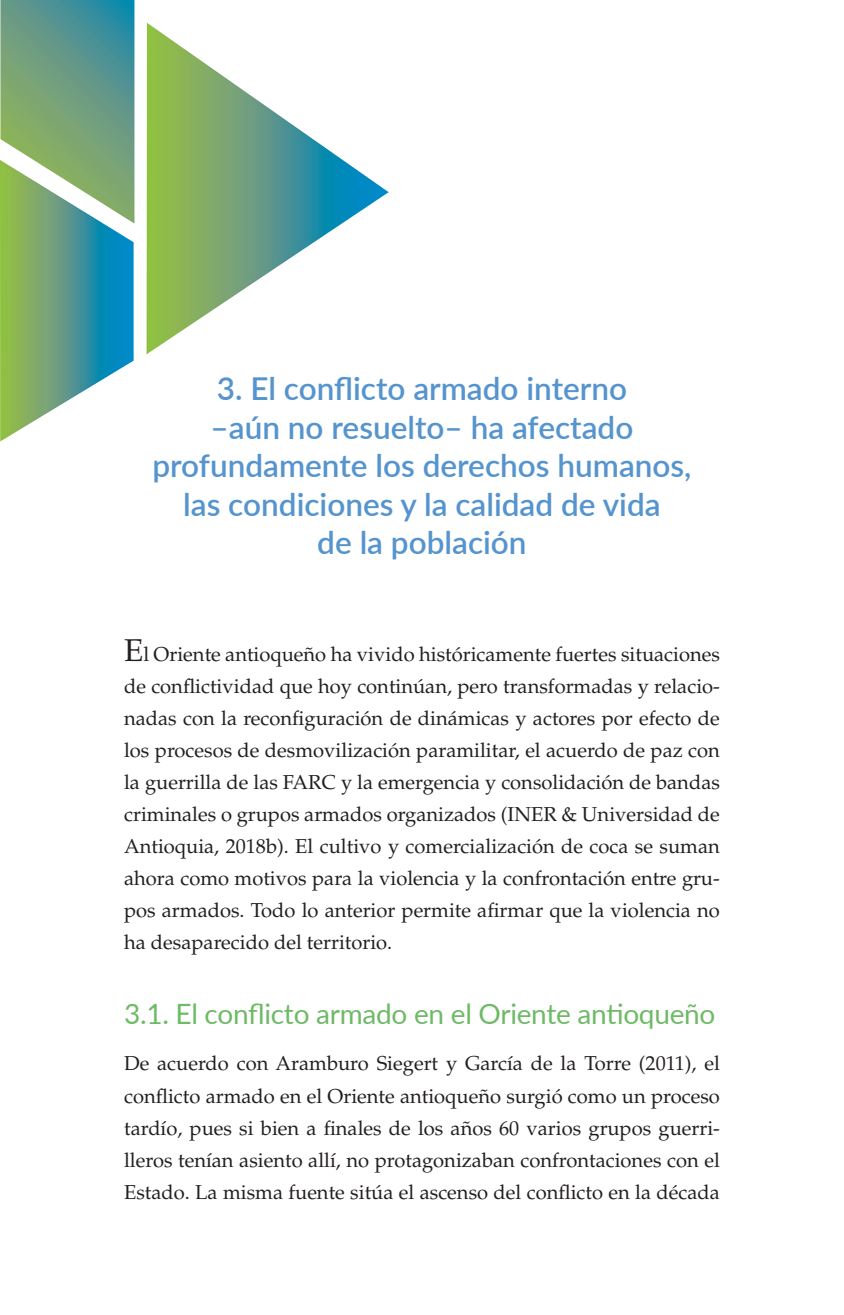
<style>
.page{position:relative;width:844px;height:1315px;background:#fff}
.page>*{position:absolute;margin:0;border:0;box-sizing:border-box;transform-origin:0 0}
.t1{font:600 31.5px/38.5px "Lato";color:#5694ce;text-align:center}
.t2{font:28px "Lato";letter-spacing:-.01em;color:#6eba66}
.t3{font:20.12px/32px "Palatino LT Std";color:#231f20;text-align:justify}
.s1{font-size:31.5px}
</style>
<div class="page">
<img style="left:0;top:224px;width:134px;height:217px">
<img style="left:146px;top:23px;width:243px;height:331px">
<img style="left:0;top:0;width:134px;height:224px">
<h1 class="t1" style="left:152px;top:368px;width:540px">3. El conflicto armado interno<br>–aún no resuelto– ha afectado profundamente los derechos humanos, las condiciones y la calidad de vida<br>de la población</h1>
<p class="t3" style="left:124px;top:638px;width:597px"><span class="s1">E</span>l Oriente antioqueño ha vivido históricamente fuertes situaciones de conflictividad que hoy continúan, pero transformadas y relacio&shy;nadas con la reconfiguración de dinámicas y actores por efecto de los procesos de desmovilización paramilitar, el acuerdo de paz con la guerrilla de las FARC y la emergencia y consolidación de bandas criminales o grupos armados organizados (INER &amp; Universidad de Antioquia, 2018b). El cultivo y comercialización de coca se suman ahora como motivos para la violencia y la confrontación entre gru&shy;pos armados. Todo lo anterior permite afirmar que la violencia no ha desaparecido del territorio.</p>
<h2 class="t2" style="left:124px;top:993px;width:592px">3.1. El conflicto armado en el Oriente antioqueño</h2>
<p class="t3" style="left:124px;top:1048px;width:597px">De acuerdo con Aramburo Siegert y García de la Torre (2011), el conflicto armado en el Oriente antioqueño surgió como un proceso tardío, pues si bien a finales de los años 60 varios grupos guerri&shy;lleros tenían asiento allí, no protagonizaban confrontaciones con el Estado. La misma fuente sitúa el ascenso del conflicto en la década</p>
</div>
